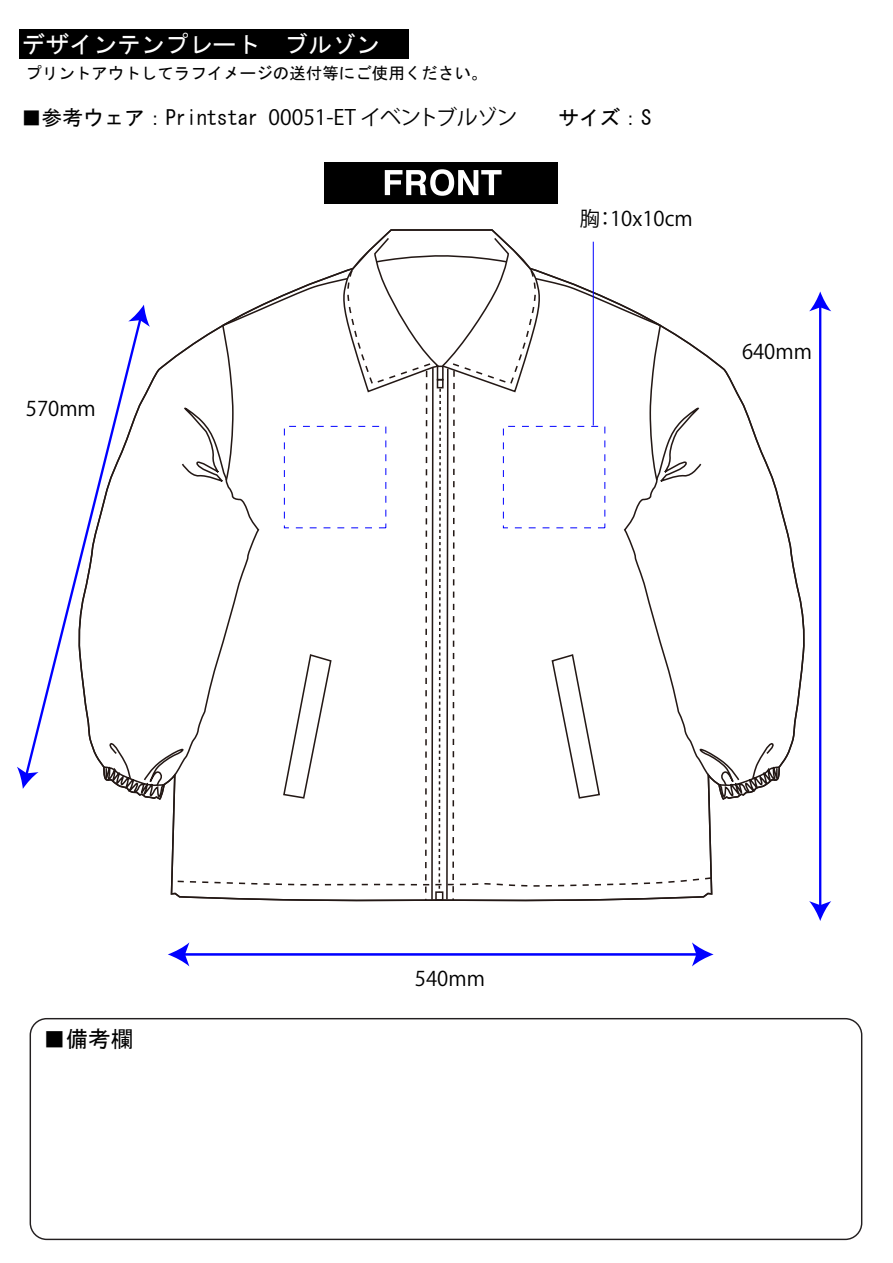
<style>
.page{position:relative;width:893px;height:1263px;background:#fff}
.page>*{position:absolute;margin:0;border:0;box-sizing:border-box;transform-origin:0 0}
.t1{font:23.85px "MS Gothic";color:#fff}
.t2{font:22.5px "MS Gothic";color:#000}
.t3{font:21px "Koz Go Pro";letter-spacing:-.035em;color:#000}
.t4{font:20.25px "Koz Go Pro";color:#000}
.t5{font:16.5px "MS Gothic";color:#000}
.s1{font-family:"MS Gothic";font-size:20.7px}
.s2{font-family:"MS Gothic";font-size:20.55px}
</style>
<div class="page">
<div style="left:19px;top:30px;width:389px;height:29px;background:#000"></div>
<hr style="left:183px;top:953px;width:515px;height:3px;background:#00f">
<svg style="left:692px;top:942px;width:22px;height:24px"></svg>
<svg style="left:168px;top:942px;width:21px;height:24px"></svg>
<hr style="left:819px;top:305px;width:2px;height:602px;background:#00f">
<svg style="left:809px;top:291px;width:22px;height:20px"></svg>
<svg style="left:809px;top:901px;width:22px;height:20px"></svg>
<svg style="left:27px;top:572px;width:49px;height:195px"></svg>
<svg style="left:17px;top:767px;width:22px;height:22px"></svg>
<div style="left:30px;top:1018px;width:832px;height:222px;border:1px solid #231f20;border-radius:16px"></div>
<div style="left:324px;top:163px;width:234px;height:41px;background:#000"></div>
<svg style="left:385px;top:169px;width:117px;height:27px"></svg>
<svg style="left:781px;top:505px;width:24px;height:261px"></svg>
<svg style="left:78px;top:468px;width:24px;height:298px"></svg>
<svg style="left:102px;top:229px;width:679px;height:673px"></svg>
<hr style="left:593px;top:242px;width:1px;height:183px;background:#00f">
<p class="t1" style="left:22px;top:33px;width:360px">デザインテンプレート　ブルゾン</p>
<p class="t5" style="left:25px;top:65px;width:464px">プリントアウトしてラフイメージの送付等にご使用ください。</p>
<p class="t3" style="left:21px;top:103px;width:632px"><span class="s1">■参考ウェア：</span><span class="s2">Printstar</span> 00051-ET イベントブルゾン<span class="s1">　　サイズ：S</span></p>
<p class="t4" style="left:26px;top:395px;width:71px">570mm</p>
<p class="t4" style="left:580px;top:205px;width:114px">胸：10x10cm</p>
<p class="t4" style="left:742px;top:338px;width:71px">640mm</p>
<p class="t2" style="left:43px;top:1028px;width:92px">■備考欄</p>
<p class="t4" style="left:415px;top:965px;width:71px">540mm</p>
</div>
